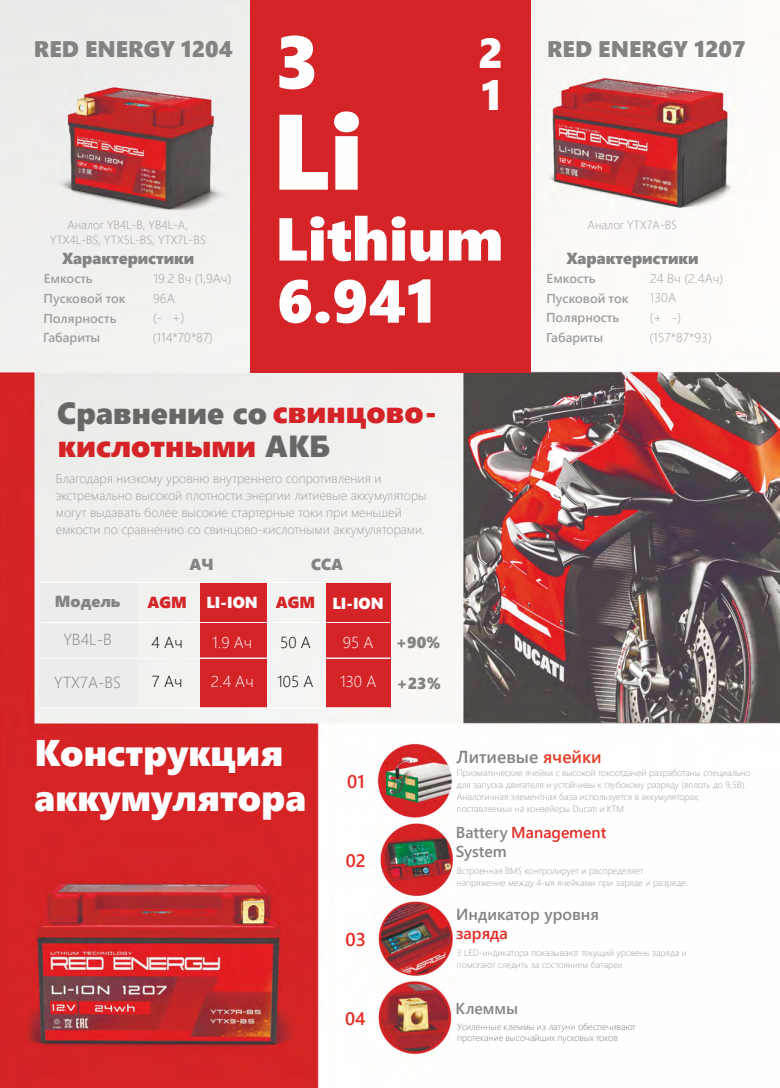
<style>
.page{position:relative;width:780px;height:1088px;background:#fff}
.page>*{position:absolute;margin:0;border:0;box-sizing:border-box;transform-origin:0 0}
.t1{font:107px "Segoe UI Black";color:#fefefe}
.t2{font:74.5px "Segoe UI Black";color:#fefefe}
.t3{font:60.5px "Segoe UI Black";color:#fefefe}
.t4{font:41.75px/41.9px "Segoe UI Black";color:#fefefe}
.t5{font:37.12px/44.4px "Segoe UI Black";color:#fefefe}
.t6{font:30.5px/33.1px "Segoe UI Black";color:#d52427}
.t7{font:22.62px "Segoe UI Black";color:#838382}
.t8{font:600 18.5px "Segoe UI";color:#e42b24}
.t9{font:600 18.38px "Segoe UI";color:#e42b24}
.t10{font:600 18.12px "Segoe UI";color:#e42b24}
.t11{font:600 18px "Segoe UI";color:#e42b24}
.t12{font:600 17.38px "Segoe UI";color:#838382}
.t13{font:600 16.12px "Segoe UI";color:#838382}
.t14{font:600 16.12px "Segoe UI";color:#e42b24}
.t15{font:16px "Segoe UI Black";color:#838382}
.t16{font:16px "Segoe UI Black";color:#fefefe}
.t17{font:300 16px "Segoe UI";color:#fefefe}
.t18{font:300 16px "Segoe UI";color:#838382}
.t19{font:300 16px "Segoe UI";letter-spacing:.005em;color:#000}
.t20{font:600 15.75px/18.9px "Segoe UI";color:#838382}
.t21{font:300 12.88px/19.6px "Segoe UI";color:#9d9e9e}
.t22{font:600 12.88px/19.6px "Segoe UI";color:#9d9e9e}
.t23{font:300 11.88px/15.8px "Segoe UI";color:#9d9e9e;text-align:center}
.t24{font:300 9.12px/12.1px "Segoe UI";color:#9d9e9e}
.t25{font:300 9.12px/10.9px "Segoe UI";color:#7d7d7d}
.s1{color:#676766}
.s2{color:#d52427}
.s3{color:#e63c24}
.s4{color:#e42b24}
</style>
<div class="page">
<img style="left:0;top:0;width:779px;height:1088px">
<div style="left:250px;top:0;width:280px;height:372px;background:#d52427"></div>
<div style="left:200px;top:582px;width:66px;height:126px;background:#d52427"></div>
<div style="left:326px;top:582px;width:64px;height:126px;background:#d52427"></div>
<div style="left:39px;top:582px;width:97px;height:126px;background:#ebecec"></div>
<hr style="left:41px;top:658px;width:349px;height:1px;background:#fff">
<hr style="left:41px;top:622px;width:349px;height:1px;background:#fff">
<hr style="left:41px;top:707px;width:349px;height:1px;background:#fff">
<hr style="left:41px;top:582px;width:349px;height:1px;background:#fff">
<h3 class="t7" style="left:34px;top:41px;width:200px">RED ENERGY 1204</h3>
<h3 class="t23" style="left:50px;top:218px;width:157px">Аналог YB4L-B, YB4L-A,<br>YTX4L-BS, YTX5L-BS, YTX7L-BS</h3>
<h3 class="t15" style="left:62px;top:252px;width:134px">Характеристики</h3>
<h3 class="t22" style="left:43px;top:270px;width:84px">Емкость<br>Пусковой ток<br>Полярность<br>Габариты</h3>
<h3 class="t21" style="left:153px;top:270px;width:80px">19.2 Вч (1,9Ач)<br>96А<br>(- +) (114*70*87)</h3>
<h2 class="t2" style="left:275px;top:34px;width:46px">3</h2>
<h3 class="t4" style="left:478px;top:36px;width:27px">2<br>1</h3>
<h1 class="t1" style="left:272px;top:112px;width:92px">Li</h1>
<h3 class="t3" style="left:275px;top:216px;width:229px">Lithium</h3>
<h3 class="t3" style="left:276px;top:279px;width:160px">6.941</h3>
<h3 class="t6" style="left:57px;top:400px;width:381px"><span class="s1">Сравнение со</span> свинцово&shy;кислотными <span class="s1">АКБ</span></h3>
<p class="t21" style="left:56px;top:471px;width:372px;line-height:17px">Благодаря низкому уровню внутреннего сопротивления и экстремально высокой плотности энергии литиевые аккумуляторы могут выдавать более высокие стартерные токи при меньшей емкости по сравнению со свинцово-кислотными аккумуляторами.</p>
<h3 class="t15" style="left:55px;top:595px;width:67px">Модель</h3>
<h3 class="t18" style="left:63px;top:634px;width:50px">YB4L-B</h3>
<h3 class="t18" style="left:54px;top:676px;width:68px">YTX7A-BS</h3>
<h3 class="t15" style="left:190px;top:558px;width:26px">AЧ</h3>
<h3 class="t15" style="left:311px;top:558px;width:34px">CCA</h3>
<h3 class="t16" style="left:147px;top:597px;width:238px"><span class="s2">AGM</span> LI-ION <span class="s2">AGM</span> LI-ION</h3>
<h3 class="t19" style="left:151px;top:636px;width:33px">4 Ач</h3>
<h3 class="t17" style="left:212px;top:636px;width:42px">1.9 Ач</h3>
<h3 class="t19" style="left:280px;top:637px;width:32px">50 А</h3>
<h3 class="t17" style="left:343px;top:637px;width:32px">95 А</h3>
<h3 class="t19" style="left:152px;top:675px;width:32px">7 Ач</h3>
<h3 class="t17" style="left:211px;top:675px;width:44px">2.4 Ач</h3>
<h3 class="t19" style="left:277px;top:676px;width:38px">105 А</h3>
<h3 class="t17" style="left:340px;top:676px;width:38px">130 А</h3>
<h3 class="t15" style="left:396px;top:636px;width:46px">+90%</h3>
<h3 class="t15" style="left:396px;top:677px;width:46px">+23%</h3>
<h3 class="t7" style="left:547px;top:41px;width:200px">RED ENERGY 1207</h3>
<h3 class="t23" style="left:587px;top:218px;width:91px">Аналог YTX7A-BS</h3>
<h3 class="t15" style="left:566px;top:252px;width:134px">Характеристики</h3>
<h3 class="t21" style="left:649px;top:270px;width:75px">24 Вч (2.4Ач)<br>130А<br>(+ -) (157*87*93)</h3>
<h3 class="t22" style="left:546px;top:270px;width:84px">Емкость<br>Пусковой ток<br>Полярность<br>Габариты</h3>
<h3 class="t5" style="left:35px;top:735px;width:273px">Конструкция аккумулятора</h3>
<h3 class="t12" style="left:456px;top:750px;width:147px">Литиевые <span class="s3">ячейки</span></h3>
<h3 class="t9" style="left:347px;top:775px;width:19px">01</h3>
<p class="t24" style="left:456px;top:767px;width:295px">Призматические ячейки с высокой токоотдачей разработаны специально для запуска двигателя и устойчивы к глубокому разряду (вплоть до 9,5В).<br>Аналогичная элементная база используется в аккумуляторах, поставляемых на конвейеры Ducati и KTM</p>
<h3 class="t20" style="left:456px;top:825px;width:152px">Battery <span class="s4">Management<br></span>System</h3>
<h3 class="t11" style="left:346px;top:854px;width:22px">02</h3>
<p class="t24" style="left:456px;top:865px;width:232px">Встроенная BMS контролирует и распределяет напряжение между 4-мя ячейками при заряде и разряде.</p>
<h3 class="t13" style="left:456px;top:908px;width:144px">Индикатор уровня</h3>
<h3 class="t14" style="left:456px;top:927px;width:53px">заряда</h3>
<h3 class="t8" style="left:345px;top:932px;width:22px">03</h3>
<h3 class="t10" style="left:345px;top:1011px;width:22px">04</h3>
<p class="t24" style="left:457px;top:948px;width:231px">3 LED-индикатора показывают текущий уровень заряда и помогают следить за состоянием батареи.</p>
<h3 class="t20" style="left:455px;top:1000px;width:64px">Клеммы</h3>
<p class="t25" style="left:457px;top:1022px;width:180px">Усиленные клеммы из латуни обеспечивают протекание высочайших пусковых токов</p>
</div>
